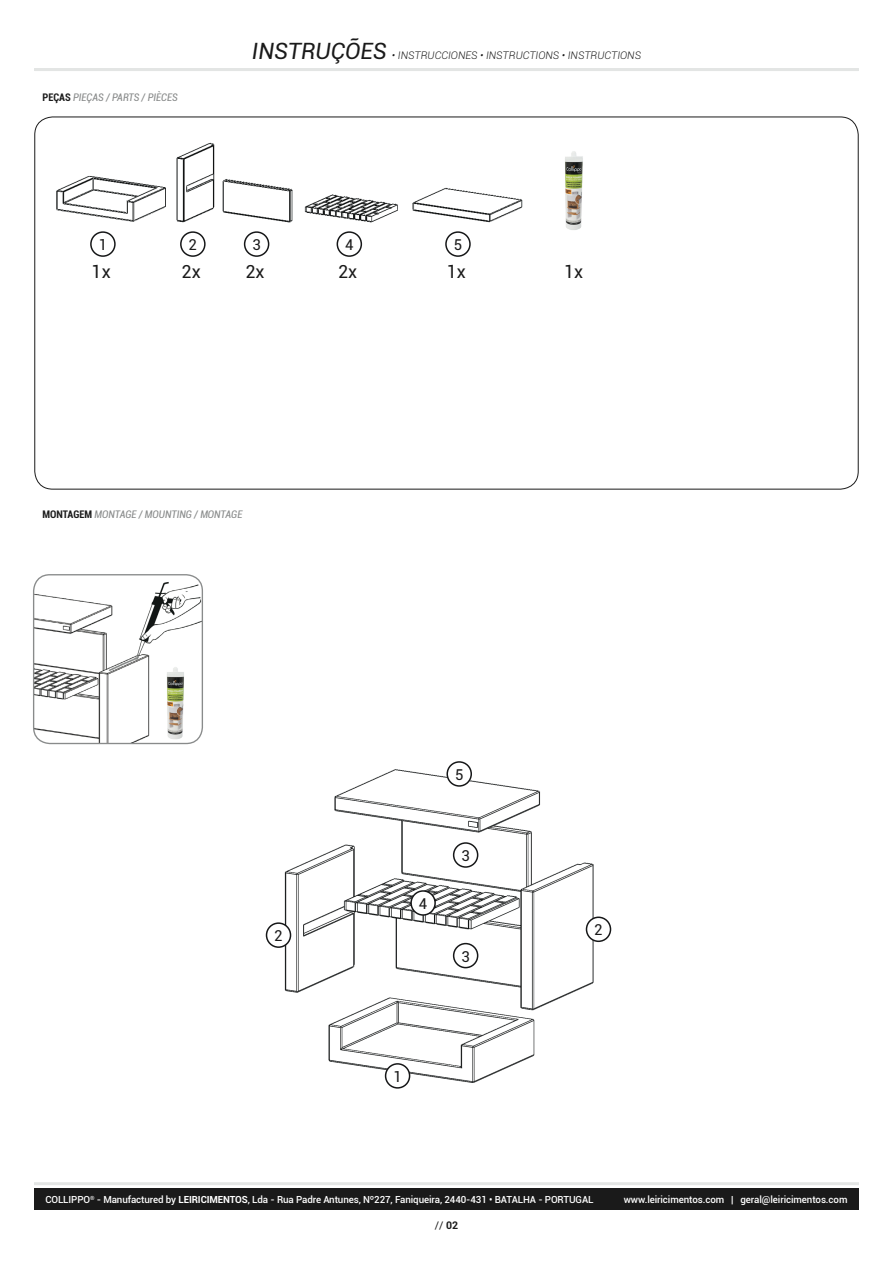
<style>
.page{position:relative;width:893px;height:1263px;background:#fff}
.page>*{position:absolute;margin:0;border:0;box-sizing:border-box;transform-origin:0 0}
.t1{font:18px "Roboto";color:#1a1a1a}
.t2{font:15px "Roboto";color:#1a1a1a}
.t3{font:italic condensed 10.5px "Roboto";color:#898b8b}
.t4{font:italic 300 10.5px "Roboto";color:#1a1a1a}
.t5{font:10.5px "Roboto";color:#1a1a1a}
.t6{font:500 9.75px "Roboto";letter-spacing:-.01em;color:#fff}
.s1{font-weight:700;font-style:normal;color:#1a1a1a}
.s2{font-weight:400;font-size:22.5px}
.s3{font-weight:700}
</style>
<div class="page">
<img style="left:282px;top:761px;width:322px;height:328px">
<img style="left:56px;top:142px;width:237px;height:81px">
<img style="left:304px;top:194px;width:94px;height:29px">
<img style="left:412px;top:187px;width:111px;height:36px">
<hr style="left:34px;top:68px;width:825px;height:3px;background:#e3e5e4">
<hr style="left:34px;top:1182px;width:825px;height:3px;background:#e3e5e4">
<div style="left:34px;top:1188px;width:825px;height:22px;background:#1a1a1a"></div>
<div style="left:454px;top:943px;width:24px;height:25px;background:#fff;border-radius:50%"></div>
<div style="left:453px;top:943px;width:25px;height:25px;border:2px solid #161718;border-radius:50%"></div>
<div style="left:454px;top:843px;width:24px;height:24px;background:#fff;border-radius:50%"></div>
<div style="left:453px;top:842px;width:25px;height:26px;border:2px solid #161718;border-radius:50%"></div>
<div style="left:447px;top:762px;width:24px;height:24px;background:#fff;border-radius:50%"></div>
<div style="left:446px;top:761px;width:26px;height:26px;border:2px solid #161718;border-radius:50%"></div>
<div style="left:411px;top:891px;width:24px;height:24px;background:#fff;border-radius:50%"></div>
<div style="left:410px;top:890px;width:26px;height:26px;border:2px solid #161718;border-radius:50%"></div>
<div style="left:586px;top:917px;width:24px;height:24px;background:#fff;border-radius:50%"></div>
<div style="left:586px;top:916px;width:25px;height:26px;border:2px solid #161718;border-radius:50%"></div>
<div style="left:266px;top:923px;width:25px;height:24px;background:#fff;border-radius:50%"></div>
<div style="left:266px;top:922px;width:25px;height:26px;border:2px solid #161718;border-radius:50%"></div>
<div style="left:386px;top:1064px;width:24px;height:24px;background:#fff;border-radius:50%"></div>
<div style="left:385px;top:1063px;width:25px;height:26px;border:2px solid #161718;border-radius:50%"></div>
<div style="left:90px;top:231px;width:26px;height:26px;border:2px solid #161718;border-radius:50%"></div>
<div style="left:180px;top:231px;width:26px;height:26px;border:2px solid #161718;border-radius:50%"></div>
<div style="left:244px;top:231px;width:25px;height:26px;border:2px solid #161718;border-radius:50%"></div>
<div style="left:337px;top:231px;width:25px;height:26px;border:2px solid #161718;border-radius:50%"></div>
<div style="left:445px;top:231px;width:26px;height:26px;border:2px solid #161718;border-radius:50%"></div>
<img style="left:34px;top:575px;width:168px;height:168px">
<div style="left:33px;top:574px;width:170px;height:170px;border:1px solid #898b8b;border-radius:16px"></div>
<img style="left:165px;top:666px;width:20px;height:73px">
<img style="left:565px;top:151px;width:18px;height:79px">
<p class="t3" style="left:43px;top:90px;width:137px"><span class="s1">PEÇAS</span> PIEÇAS / PARTS / PIÈCES</p>
<p class="t4" style="left:252px;top:48px;width:391px"><span class="s2">INSTRUÇÕES</span> • INSTRUCCIONES • INSTRUCTIONS • INSTRUCTIONS</p>
<p class="t2" style="left:99px;top:234px;width:10px">1</p>
<p class="t1" style="left:92px;top:259px;width:21px">1x</p>
<p class="t2" style="left:189px;top:234px;width:10px">2</p>
<p class="t1" style="left:182px;top:259px;width:21px">2x</p>
<p class="t2" style="left:252px;top:234px;width:10px">3</p>
<p class="t1" style="left:245px;top:259px;width:21px">2x</p>
<p class="t2" style="left:345px;top:234px;width:10px">4</p>
<p class="t1" style="left:338px;top:259px;width:21px">2x</p>
<p class="t2" style="left:454px;top:234px;width:10px">5</p>
<p class="t1" style="left:447px;top:259px;width:21px">1x</p>
<p class="t1" style="left:564px;top:259px;width:21px">1x</p>
<p class="t3" style="left:43px;top:507px;width:201px"><span class="s1">MONTAGEM</span> MONTAGE / MOUNTING / MONTAGE</p>
<p class="t2" style="left:274px;top:925px;width:10px">2</p>
<p class="t2" style="left:419px;top:893px;width:10px">4</p>
<p class="t2" style="left:455px;top:764px;width:10px">5</p>
<p class="t2" style="left:461px;top:845px;width:10px">3</p>
<p class="t2" style="left:461px;top:946px;width:10px">3</p>
<p class="t2" style="left:393px;top:1066px;width:10px">1</p>
<p class="t2" style="left:594px;top:919px;width:10px">2</p>
<p class="t6" style="left:45px;top:1193px;width:550px">COLLIPPO<sup>®</sup> - Manufactured by <span class="s3">LEIRICIMENTOS</span>, Lda - Rua Padre Antunes, Nº227, Faniqueira, 2440-431 • BATALHA - PORTUGAL</p>
<p class="t6" style="left:624px;top:1193px;width:225px">www.leiricimentos.com | geral@leiricimentos.com</p>
<p class="t5" style="left:435px;top:1218px;width:25px">// <span class="s3">02</span></p>
</div>
